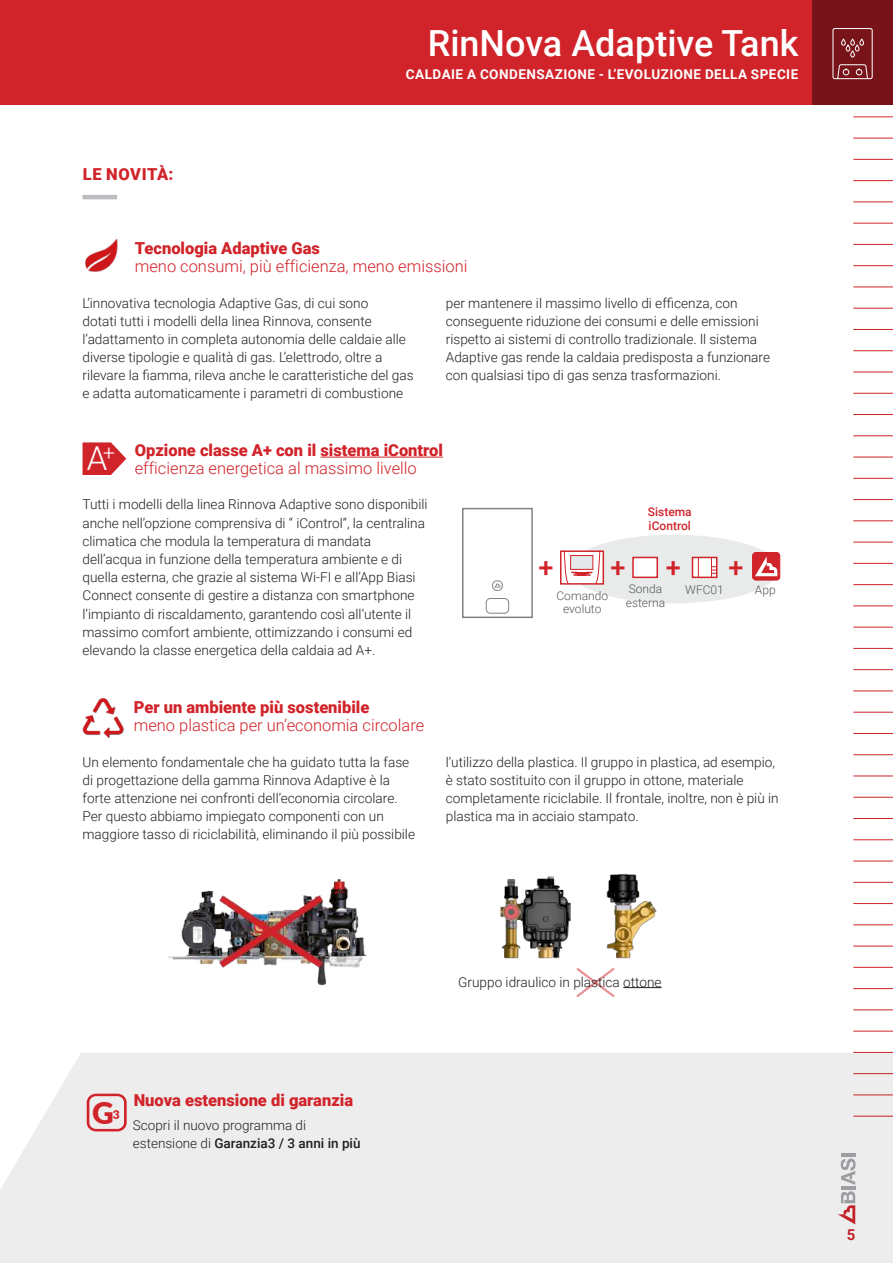
<style>
.page{position:relative;width:893px;height:1263px;background:#fff}
.page>*{position:absolute;margin:0;border:0;box-sizing:border-box;transform-origin:0 0}
.t1{font:500 36px "Roboto";color:#fff}
.t2{font:300 33px "Roboto";color:#fff}
.t3{font:900 30px "Lato";color:#d1232a}
.t4{font:500 27px "Roboto";color:#d1232a}
.t5{font:300 16.5px "Roboto";color:#d1232a}
.t6{font:900 16.5px "Roboto";color:#d1232a}
.t7{font:900 16.5px "Roboto";letter-spacing:.03em;color:#d1232a}
.t8{font:700 15px "Roboto";color:#d1232a}
.t9{font:300 13.65px/18.1px "Roboto";color:#231f20}
.t10{font:300 13.5px/18px "Roboto";color:#231f20}
.t11{font:700 13.5px "Roboto";letter-spacing:.035em;color:#fff}
.t12{font:300 12px/13.5px "Roboto";color:#57585a;text-align:center}
.t13{font:500 12px/13.5px "Roboto";color:#d1232a}
.t14{font:900 12px "Lato";color:#d1232a}
.s1{font-weight:500}
</style>
<div class="page">
<hr style="left:853px;top:117px;width:40px;height:1px;background:#d1232a">
<hr style="left:853px;top:287px;width:40px;height:1px;background:#d1232a">
<hr style="left:853px;top:457px;width:40px;height:1px;background:#d1232a">
<hr style="left:853px;top:627px;width:40px;height:1px;background:#d1232a">
<hr style="left:853px;top:797px;width:40px;height:1px;background:#d1232a">
<hr style="left:853px;top:967px;width:40px;height:1px;background:#d1232a">
<hr style="left:853px;top:202px;width:40px;height:1px;background:#d1232a">
<hr style="left:853px;top:372px;width:40px;height:1px;background:#d1232a">
<hr style="left:853px;top:542px;width:40px;height:1px;background:#d1232a">
<hr style="left:853px;top:712px;width:40px;height:1px;background:#d1232a">
<hr style="left:853px;top:882px;width:40px;height:1px;background:#d1232a">
<hr style="left:853px;top:159px;width:40px;height:1px;background:#d1232a">
<hr style="left:853px;top:329px;width:40px;height:1px;background:#d1232a">
<hr style="left:853px;top:499px;width:40px;height:1px;background:#d1232a">
<hr style="left:853px;top:669px;width:40px;height:1px;background:#d1232a">
<hr style="left:853px;top:839px;width:40px;height:1px;background:#d1232a">
<hr style="left:853px;top:1009px;width:40px;height:1px;background:#d1232a">
<hr style="left:853px;top:244px;width:40px;height:1px;background:#d1232a">
<hr style="left:853px;top:414px;width:40px;height:1px;background:#d1232a">
<hr style="left:853px;top:584px;width:40px;height:1px;background:#d1232a">
<hr style="left:853px;top:754px;width:40px;height:1px;background:#d1232a">
<hr style="left:853px;top:924px;width:40px;height:1px;background:#d1232a">
<hr style="left:853px;top:138px;width:40px;height:1px;background:#d1232a">
<hr style="left:853px;top:308px;width:40px;height:1px;background:#d1232a">
<hr style="left:853px;top:478px;width:40px;height:1px;background:#d1232a">
<hr style="left:853px;top:648px;width:40px;height:1px;background:#d1232a">
<hr style="left:853px;top:818px;width:40px;height:1px;background:#d1232a">
<hr style="left:853px;top:988px;width:40px;height:1px;background:#d1232a">
<hr style="left:853px;top:223px;width:40px;height:1px;background:#d1232a">
<hr style="left:853px;top:393px;width:40px;height:1px;background:#d1232a">
<hr style="left:853px;top:563px;width:40px;height:1px;background:#d1232a">
<hr style="left:853px;top:733px;width:40px;height:1px;background:#d1232a">
<hr style="left:853px;top:903px;width:40px;height:1px;background:#d1232a">
<hr style="left:853px;top:180px;width:40px;height:1px;background:#d1232a">
<hr style="left:853px;top:350px;width:40px;height:1px;background:#d1232a">
<hr style="left:853px;top:521px;width:40px;height:1px;background:#d1232a">
<hr style="left:853px;top:691px;width:40px;height:1px;background:#d1232a">
<hr style="left:853px;top:861px;width:40px;height:1px;background:#d1232a">
<hr style="left:853px;top:1031px;width:40px;height:1px;background:#d1232a">
<hr style="left:853px;top:265px;width:40px;height:1px;background:#d1232a">
<hr style="left:853px;top:435px;width:40px;height:1px;background:#d1232a">
<hr style="left:853px;top:606px;width:40px;height:1px;background:#d1232a">
<hr style="left:853px;top:776px;width:40px;height:1px;background:#d1232a">
<hr style="left:853px;top:946px;width:40px;height:1px;background:#d1232a">
<div style="left:0;top:0;width:893px;height:105px;background:#d1232a"></div>
<div style="left:812px;top:0;width:81px;height:105px;background:#781419"></div>
<svg style="left:832px;top:28px;width:41px;height:51px"></svg>
<div style="left:0;top:1052px;width:893px;height:211px;background:#ededed"></div>
<img style="left:82px;top:697px;width:42px;height:41px">
<img style="left:85px;top:238px;width:33px;height:34px">
<hr style="left:83px;top:195px;width:34px;height:4px;background:#bcbdc0">
<img style="left:168px;top:879px;width:199px;height:107px">
<img style="left:500px;top:873px;width:157px;height:86px">
<svg style="left:576px;top:967px;width:39px;height:31px"></svg>
<hr style="left:623px;top:987px;width:39px;height:1px;background:#231f20">
<svg style="left:87px;top:1094px;width:40px;height:37px"></svg>
<div style="left:569px;top:535px;width:210px;height:68px;background:#e9eaea;border-radius:50%"></div>
<hr style="left:320px;top:457px;width:123px;height:1px;background:#d1232a">
<svg style="left:82px;top:442px;width:45px;height:33px"></svg>
<div style="left:462px;top:508px;width:71px;height:110px;border:2px solid #808285"></div>
<div style="left:486px;top:598px;width:23px;height:15px;border:1px solid #808285;border-radius:4px"></div>
<div style="left:492px;top:580px;width:11px;height:11px;border:1px solid #808285;border-radius:4px"></div>
<svg style="left:494px;top:582px;width:7px;height:5px"></svg>
<div style="left:632px;top:557px;width:26px;height:21px;background:#fff;border:2px solid #d1232a"></div>
<div style="left:692px;top:557px;width:25px;height:21px;background:#fff;border:2px solid #d1232a"></div>
<svg style="left:711px;top:557px;width:5px;height:20px"></svg>
<svg style="left:698px;top:558px;width:1px;height:20px"></svg>
<svg style="left:752px;top:552px;width:28px;height:28px"></svg>
<div style="left:752px;top:552px;width:28px;height:28px;border:1px solid #d1232a;border-radius:3px"></div>
<svg style="left:755px;top:556px;width:22px;height:20px"></svg>
<div style="left:560px;top:550px;width:44px;height:35px;background:#fff;border:2px solid #d1232a"></div>
<svg style="left:564px;top:550px;width:36px;height:35px"></svg>
<h1 class="t1" style="left:428px;top:18px;width:372px">RinNova Adaptive Tank</h1>
<p class="t7" style="left:83px;top:163px;width:92px">LE NOVITÀ:</p>
<p class="t11" style="left:406px;top:64px;width:394px">CALDAIE A CONDENSAZIONE - L’EVOLUZIONE DELLA SPECIE</p>
<p class="t6" style="left:135px;top:236px;width:187px">Tecnologia Adaptive Gas</p>
<p class="t5" style="left:135px;top:254px;width:334px">meno consumi, più efficienza, meno emissioni</p>
<p class="t9" style="left:83px;top:293px;width:333px">L’innovativa tecnologia Adaptive Gas, di cui sono<br>dotati tutti i modelli della linea Rinnova, consente l’adattamento in completa autonomia delle caldaie alle diverse tipologie e qualità di gas. L’elettrodo, oltre a rilevare la fiamma, rileva anche le caratteristiche del gas e adatta automaticamente i parametri di combustione</p>
<p class="t9" style="left:446px;top:293px;width:326px">per mantenere il massimo livello di efficenza, con conseguente riduzione dei consumi e delle emissioni rispetto ai sistemi di controllo tradizionale. ll sistema Adaptive gas rende la caldaia predisposta a funzionare con qualsiasi tipo di gas senza trasformazioni.</p>
<p class="t6" style="left:135px;top:438px;width:310px">Opzione classe A+ con il sistema iControl</p>
<p class="t5" style="left:135px;top:456px;width:284px">efficienza energetica al massimo livello</p>
<p class="t9" style="left:83px;top:495px;width:347px">Tutti i modelli della linea Rinnova Adaptive sono disponibili anche nell’opzione comprensiva di “ iControl”, la centralina climatica che modula la temperatura di mandata dell’acqua in funzione della temperatura ambiente e di quella esterna, che grazie al sistema Wi-FI e all’App Biasi Connect consente di gestire a distanza con smartphone l’impianto di riscaldamento, garantendo così all’utente il massimo comfort ambiente, ottimizzando i consumi ed elevando la classe energetica della caldaia ad A+.</p>
<h2 class="t2" style="left:87px;top:435px;width:30px">A<sup>+</sup></h2>
<p class="t6" style="left:134px;top:696px;width:237px">Per un ambiente più sostenibile</p>
<p class="t5" style="left:134px;top:714px;width:292px">meno plastica per un’economia circolare</p>
<p class="t13" style="left:648px;top:505px;width:45px">Sistema iControl</p>
<h3 class="t4" style="left:538px;top:549px;width:17px">+</h3>
<h3 class="t4" style="left:611px;top:549px;width:17px">+</h3>
<h3 class="t4" style="left:666px;top:549px;width:17px">+</h3>
<h3 class="t4" style="left:728px;top:549px;width:17px">+</h3>
<p class="t12" style="left:685px;top:582px;width:40px">WFC01</p>
<p class="t12" style="left:556px;top:588px;width:53px">Comando evoluto</p>
<p class="t12" style="left:626px;top:582px;width:41px;text-align:left">Sonda esterna</p>
<p class="t12" style="left:755px;top:582px;width:22px">App</p>
<p class="t9" style="left:83px;top:752px;width:334px">Un elemento fondamentale che ha guidato tutta la fase di progettazione della gamma Rinnova Adaptive è la forte attenzione nei confronti dell’economia circolare.<br>Per questo abbiamo impiegato componenti con un maggiore tasso di riciclabilità, eliminando il più possibile</p>
<p class="t9" style="left:446px;top:752px;width:334px">l’utilizzo della plastica. Il gruppo in plastica, ad esempio, è stato sostituito con il gruppo in ottone, materiale completamente riciclabile. Il frontale, inoltre, non è più in plastica ma in acciaio stampato.</p>
<h3 class="t3" style="left:92px;top:1090px;width:23px">G</h3>
<p class="t14" style="left:113px;top:1105px;width:8px">3</p>
<p class="t6" style="left:134px;top:1088px;width:221px">Nuova estensione di garanzia</p>
<p class="t10" style="left:133px;top:1116px;width:229px">Scopri il nuovo programma di estensione di <span class="s1">Garanzia3 / 3 anni in più</span></p>
<p class="t9" style="left:458px;top:972px;width:205px">Gruppo idraulico in plastica ottone</p>
<p class="t8" style="left:847px;top:1224px;width:10px">5</p>
</div>
